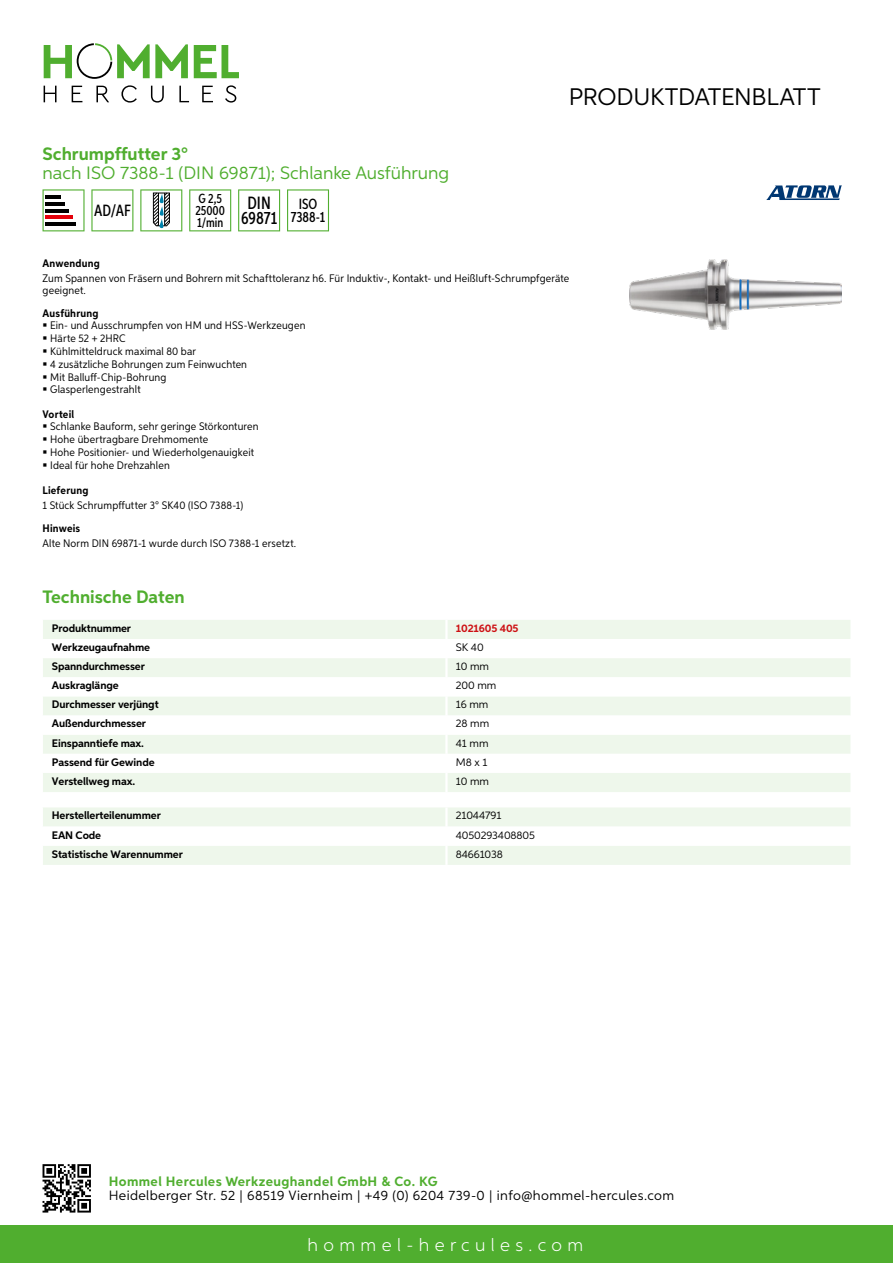
<style>
.page{position:relative;width:893px;height:1263px;background:#fff}
.page>*{position:absolute;margin:0;border:0;box-sizing:border-box;transform-origin:0 0}
.t1{font:24px "Aspira";letter-spacing:-.01em;color:#000}
.t2{font:18px "Aspira";color:#50ae2f}
.t3{font:700 18px "Aspira";color:#50ae2f}
.t4{font:300 18px "Aspira";letter-spacing:.3em;color:#fff}
.t5{font:500 17.85px/14.9px "Aspira XX Nar";color:#000;text-align:center}
.t6{font:500 16.35px "Aspira XX Nar";color:#000}
.t7{font:500 14.85px/13.4px "Aspira XX Nar";color:#000;text-align:center}
.t8{font:13.5px "Aspira";letter-spacing:.03em;color:#000}
.t9{font:700 13.5px "Aspira";letter-spacing:.03em;color:#50ae2f}
.t10{font:500 13.35px/11.9px "Aspira XX Nar";color:#000}
.t11{font:10.95px/12.8px "Aspira Nar";letter-spacing:.015em;color:#000}
.t12{font:700 10.95px "Aspira";letter-spacing:-.01em;color:#000}
.t13{font:10.95px "Aspira";letter-spacing:-.01em;color:#000}
.t14{font:700 10.95px "Aspira Nar";letter-spacing:.02em;color:#000}
.t15{font:700 10.95px "Aspira";letter-spacing:-.01em;color:#cd1013}
</style>
<div class="page">
<div style="left:0;top:1226px;width:893px;height:37px;background:#50ae2f"></div>
<svg style="left:43px;top:1164px;width:48px;height:48px"></svg>
<svg style="left:194px;top:45px;width:45px;height:33px"></svg>
<svg style="left:44px;top:43px;width:144px;height:36px"></svg>
<svg style="left:44px;top:86px;width:13px;height:16px"></svg>
<svg style="left:72px;top:86px;width:10px;height:16px"></svg>
<svg style="left:96px;top:86px;width:13px;height:16px"></svg>
<svg style="left:121px;top:85px;width:16px;height:18px"></svg>
<svg style="left:151px;top:86px;width:13px;height:17px"></svg>
<svg style="left:179px;top:86px;width:10px;height:16px"></svg>
<svg style="left:202px;top:86px;width:11px;height:16px"></svg>
<svg style="left:225px;top:85px;width:11px;height:18px"></svg>
<div style="left:43px;top:620px;width:807px;height:172px;background:#eef7eb"></div>
<svg style="left:43px;top:639px;width:807px;height:134px"></svg>
<hr style="left:445px;top:620px;width:3px;height:19px;background:#fff">
<hr style="left:445px;top:639px;width:3px;height:19px;background:#fff">
<hr style="left:445px;top:658px;width:3px;height:19px;background:#fff">
<hr style="left:445px;top:677px;width:3px;height:19px;background:#fff">
<hr style="left:445px;top:696px;width:3px;height:19px;background:#fff">
<hr style="left:445px;top:715px;width:3px;height:20px;background:#fff">
<hr style="left:445px;top:735px;width:3px;height:19px;background:#fff">
<hr style="left:445px;top:754px;width:3px;height:19px;background:#fff">
<hr style="left:445px;top:773px;width:3px;height:19px;background:#fff">
<svg style="left:43px;top:807px;width:807px;height:58px"></svg>
<hr style="left:445px;top:846px;width:3px;height:19px;background:#fff">
<svg style="left:43px;top:189px;width:42px;height:42px"></svg>
<hr style="left:45px;top:196px;width:16px;height:3px;background:#000">
<hr style="left:45px;top:202px;width:20px;height:4px;background:#000">
<hr style="left:45px;top:209px;width:24px;height:3px;background:#000">
<hr style="left:45px;top:216px;width:27px;height:3px;background:#e3000b">
<hr style="left:45px;top:222px;width:31px;height:4px;background:#000">
<svg style="left:91px;top:189px;width:42px;height:42px"></svg>
<svg style="left:140px;top:189px;width:42px;height:42px"></svg>
<svg style="left:189px;top:189px;width:42px;height:42px"></svg>
<svg style="left:238px;top:189px;width:42px;height:42px"></svg>
<svg style="left:287px;top:189px;width:42px;height:42px"></svg>
<img style="left:629px;top:259px;width:213px;height:70px">
<svg style="left:766px;top:185px;width:76px;height:15px"></svg>
<h2 class="t3" style="left:43px;top:142px;width:147px">Schrumpffutter 3°</h2>
<h2 class="t2" style="left:43px;top:162px;width:408px">nach ISO 7388-1 (DIN 69871); Schlanke Ausführung</h2>
<h3 class="t6" style="left:94px;top:201px;width:38px">AD/AF</h3>
<p class="t10" style="left:195px;top:193px;width:31px">G 2,5<br>25000<br>1/min</p>
<h3 class="t5" style="left:241px;top:196px;width:38px">DIN<br>69871</h3>
<h3 class="t7" style="left:291px;top:197px;width:36px">ISO<br>7388-1</h3>
<h1 class="t1" style="left:569px;top:82px;width:253px">Produktdatenblatt</h1>
<p class="t14" style="left:43px;top:257px;width:59px">Anwendung</p>
<p class="t11" style="left:43px;top:273px;width:528px;line-height:12px">Zum Spannen von Fräsern und Bohrern mit Schafttoleranz h6. Für Induktiv-, Kontakt- und Heißluft-Schrumpfgeräte geeignet.</p>
<p class="t14" style="left:43px;top:306px;width:58px">Ausführung</p>
<p class="t11" style="left:50px;top:319px;width:257px">Ein- und Ausschrumpfen von HM und HSS-Werkzeugen<br>Härte 52 + 2HRC<br>Kühlmitteldruck maximal 80 bar<br>4 zusätzliche Bohrungen zum Feinwuchten<br>Mit Balluff-Chip-Bohrung<br>Glasperlengestrahlt</p>
<p class="t14" style="left:43px;top:407px;width:33px">Vorteil</p>
<p class="t11" style="left:50px;top:420px;width:210px">Schlanke Bauform, sehr geringe Störkonturen Hohe übertragbare Drehmomente<br>Hohe Positionier- und Wiederholgenauigkeit Ideal für hohe Drehzahlen</p>
<p class="t14" style="left:43px;top:483px;width:47px">Lieferung</p>
<p class="t11" style="left:43px;top:499px;width:202px">1 Stück Schrumpffutter 3° SK40 (ISO 7388-1)</p>
<p class="t14" style="left:43px;top:522px;width:39px">Hinweis</p>
<p class="t11" style="left:43px;top:537px;width:255px">Alte Norm DIN 69871-1 wurde durch ISO 7388-1 ersetzt.</p>
<h2 class="t3" style="left:43px;top:586px;width:144px">Technische Daten</h2>
<p class="t12" style="left:52px;top:621px;width:81px">Produktnummer</p>
<p class="t15" style="left:456px;top:621px;width:64px">1021605 405</p>
<p class="t12" style="left:52px;top:640px;width:100px">Werkzeugaufnahme</p>
<p class="t13" style="left:456px;top:640px;width:29px">SK 40</p>
<p class="t12" style="left:52px;top:659px;width:95px">Spanndurchmesser</p>
<p class="t13" style="left:456px;top:660px;width:35px">10 mm</p>
<p class="t12" style="left:52px;top:679px;width:68px">Auskraglänge</p>
<p class="t13" style="left:456px;top:679px;width:42px">200 mm</p>
<p class="t12" style="left:52px;top:698px;width:108px">Durchmesser verjüngt</p>
<p class="t13" style="left:456px;top:698px;width:34px">16 mm</p>
<p class="t12" style="left:52px;top:717px;width:96px">Außendurchmesser</p>
<p class="t13" style="left:456px;top:717px;width:35px">28 mm</p>
<p class="t12" style="left:52px;top:736px;width:94px">Einspanntiefe max.</p>
<p class="t13" style="left:456px;top:736px;width:34px">41 mm</p>
<p class="t12" style="left:52px;top:755px;width:104px">Passend für Gewinde</p>
<p class="t13" style="left:456px;top:755px;width:33px">M8 x 1</p>
<p class="t12" style="left:52px;top:774px;width:85px">Verstellweg max.</p>
<p class="t13" style="left:456px;top:774px;width:35px">10 mm</p>
<p class="t12" style="left:52px;top:809px;width:111px">Herstellerteilenummer</p>
<p class="t13" style="left:456px;top:809px;width:47px">21044791</p>
<p class="t12" style="left:52px;top:828px;width:51px">EAN Code</p>
<p class="t13" style="left:456px;top:828px;width:81px">4050293408805</p>
<p class="t12" style="left:52px;top:847px;width:132px">Statistische Warennummer</p>
<p class="t13" style="left:456px;top:847px;width:49px">84661038</p>
<p class="t9" style="left:109px;top:1172px;width:330px">Hommel Hercules Werkzeughandel GmbH &amp; Co. KG</p>
<p class="t8" style="left:109px;top:1187px;width:567px">Heidelberger Str. 52 | 68519 Viernheim | +49 (0) 6204 739-0 | info@hommel-hercules.com</p>
<h2 class="t4" style="left:307px;top:1234px;width:277px">hommel-hercules.com</h2>
</div>
